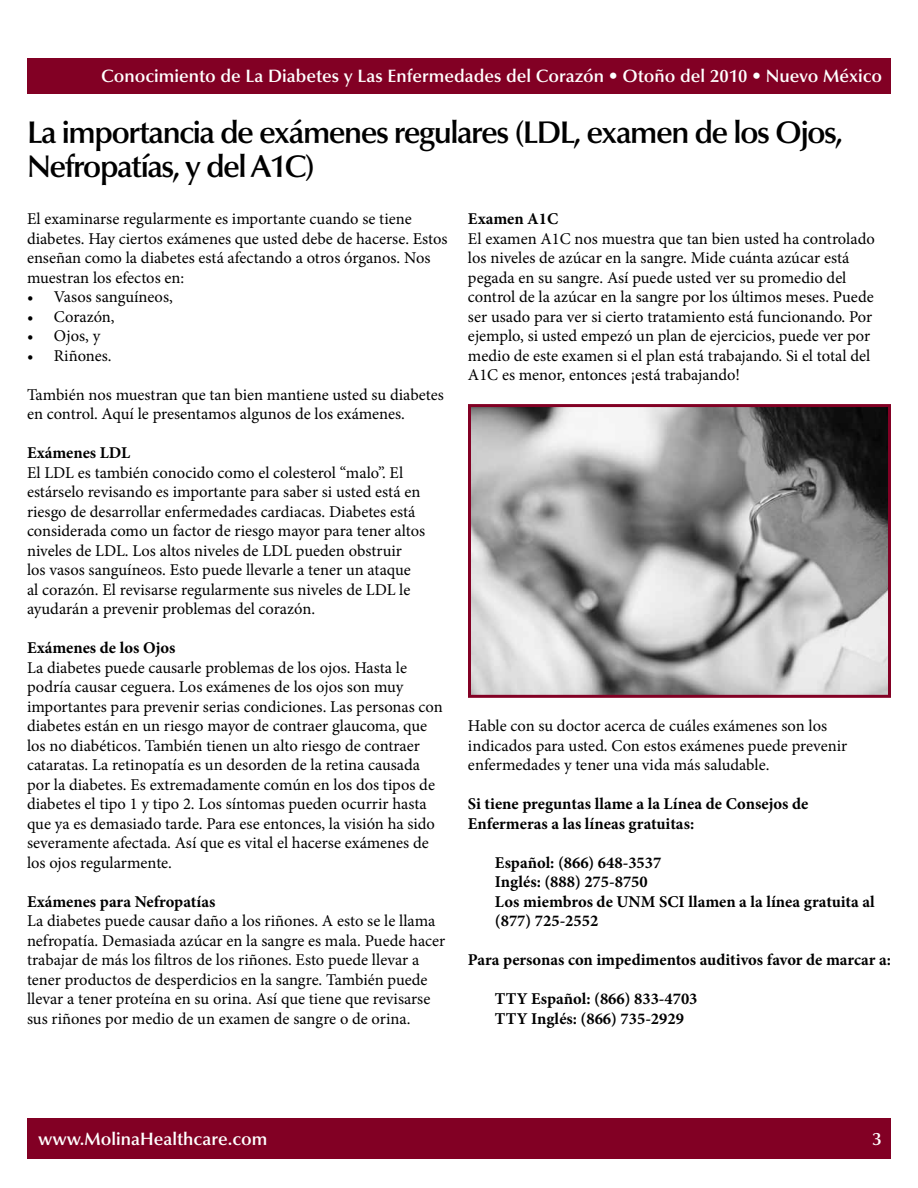
<style>
.page{position:relative;width:918px;height:1188px;background:#fff}
.page>*{position:absolute;margin:0;border:0;box-sizing:border-box;transform-origin:0 0}
.t1{font:600 31.5px/34.5px "Optima LT Std";letter-spacing:-.05em;color:#000}
.t2{font:600 18px "Optima LT Std";color:#fff}
.t3{font:16.5px/19.5px "Minion Pro";color:#000}
.t4{font:700 16.5px/19.5px "Minion Pro";color:#000}
</style>
<div class="page">
<div style="left:27px;top:58px;width:864px;height:36px;background:#820024"></div>
<div style="left:27px;top:1119px;width:864px;height:40px;background:#820024"></div>
<img style="left:472px;top:408px;width:415px;height:286px">
<div style="left:468px;top:404px;width:423px;height:294px;border:3px solid #820024"></div>
<p class="t2" style="left:101px;top:66px;width:782px">Conocimiento de La Diabetes y Las Enfermedades del Corazón • Otoño del 2010 • Nuevo México</p>
<h1 class="t1" style="left:27px;top:115px;width:818px">La importancia de exámenes regulares (LDL, examen de los Ojos,<br>Nefropatías, y del A1C)</h1>
<p class="t3" style="left:27px;top:209px;width:422px">El examinarse regularmente es importante cuando se tiene diabetes. Hay ciertos exámenes que usted debe de hacerse. Estos enseñan como la diabetes está afectando a otros órganos. Nos muestran los efectos en:</p>
<p class="t3" style="left:27px;top:287px;width:147px">• Vasos sanguíneos,</p>
<p class="t3" style="left:27px;top:307px;width:89px">• Corazón,</p>
<p class="t3" style="left:27px;top:326px;width:75px">• Ojos, y</p>
<p class="t3" style="left:27px;top:346px;width:86px">• Riñones.</p>
<p class="t3" style="left:27px;top:385px;width:418px">También nos muestran que tan bien mantiene usted su diabetes en control. Aquí le presentamos algunos de los exámenes.</p>
<p class="t4" style="left:27px;top:443px;width:105px">Exámenes LDL</p>
<p class="t3" style="left:27px;top:463px;width:400px">El LDL es también conocido como el colesterol “malo”. El estárselo revisando es importante para saber si usted está en riesgo de desarrollar enfermedades cardiacas. Diabetes está considerada como un factor de riesgo mayor para tener altos niveles de LDL. Los altos niveles de LDL pueden obstruir<br>los vasos sanguíneos. Esto puede llevarle a tener un ataque al corazón. El revisarse regularmente sus niveles de LDL le ayudarán a prevenir problemas del corazón.</p>
<p class="t4" style="left:27px;top:638px;width:150px">Exámenes de los Ojos</p>
<p class="t3" style="left:27px;top:658px;width:417px">La diabetes puede causarle problemas de los ojos. Hasta le podría causar ceguera. Los exámenes de los ojos son muy importantes para prevenir serias condiciones. Las personas con diabetes están en un riesgo mayor de contraer glaucoma, que los no diabéticos. También tienen un alto riesgo de contraer cataratas. La retinopatía es un desorden de la retina causada por la diabetes. Es extremadamente común en los dos tipos de diabetes el tipo 1 y tipo 2. Los síntomas pueden ocurrir hasta que ya es demasiado tarde. Para ese entonces, la visión ha sido severamente afectada. Así que es vital el hacerse exámenes de los ojos regularmente.</p>
<p class="t4" style="left:27px;top:891px;width:190px">Exámenes para Nefropatías</p>
<p class="t3" style="left:27px;top:911px;width:420px">La diabetes puede causar daño a los riñones. A esto se le llama nefropatía. Demasiada azúcar en la sangre es mala. Puede hacer trabajar de más los filtros de los riñones. Esto puede llevar a tener productos de desperdicios en la sangre. También puede llevar a tener proteína en su orina. Así que tiene que revisarse sus riñones por medio de un examen de sangre o de orina.</p>
<p class="t4" style="left:468px;top:209px;width:92px">Examen A1C</p>
<p class="t3" style="left:468px;top:229px;width:408px">El examen A1C nos muestra que tan bien usted ha controlado los niveles de azúcar en la sangre. Mide cuánta azúcar está pegada en su sangre. Así puede usted ver su promedio del control de la azúcar en la sangre por los últimos meses. Puede ser usado para ver si cierto tratamiento está funcionando. Por ejemplo, si usted empezó un plan de ejercicios, puede ver por medio de este examen si el plan está trabajando. Si el total del A1C es menor, entonces ¡está trabajando!</p>
<p class="t3" style="left:468px;top:716px;width:381px">Hable con su doctor acerca de cuáles exámenes son los indicados para usted. Con estos exámenes puede prevenir enfermedades y tener una vida más saludable.</p>
<p class="t4" style="left:468px;top:794px;width:342px">Si tiene preguntas llame a la Línea de Consejos de<br>Enfermeras a las líneas gratuitas:</p>
<p class="t4" style="left:495px;top:853px;width:381px">Español: (866) 648-3537<br>Inglés: (888) 275-8750<br>Los miembros de UNM SCI llamen a la línea gratuita al (877) 725-2552</p>
<p class="t4" style="left:468px;top:950px;width:425px">Para personas con impedimentos auditivos favor de marcar a:</p>
<p class="t4" style="left:495px;top:989px;width:204px">TTY Español: (866) 833-4703<br>TTY Inglés: (866) 735-2929</p>
<p class="t2" style="left:38px;top:1129px;width:231px">www.MolinaHealthcare.com</p>
<p class="t2" style="left:873px;top:1129px;width:11px">3</p>
</div>
